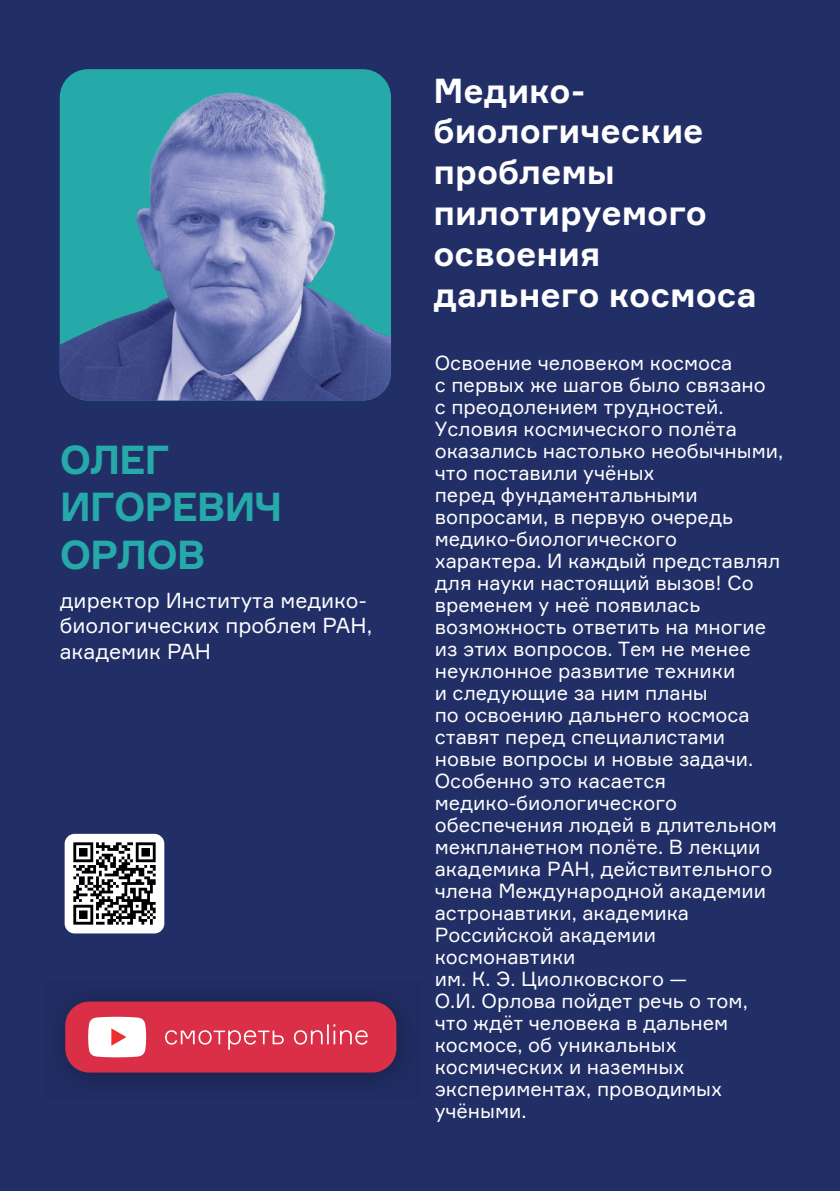
<style>
.page{position:relative;width:840px;height:1191px;background:#fff}
.page>*{position:absolute;margin:0;border:0;box-sizing:border-box;transform-origin:0 0}
.t1{font:700 39.6px/47.6px "Formular";letter-spacing:-.03em;color:#25a9a9}
.t2{font:700 34px/40.8px "Formular";color:#fff}
.t3{font:21.2px/25.4px "Formular";color:#fff}
.t4{font:20px/22px "Formular";color:#fff}
</style>
<div class="page">
<div style="left:0;top:0;width:839px;height:1191px;background:#222f67"></div>
<img style="left:60px;top:69px;width:331px;height:331px">
<div style="left:45px;top:981px;width:376px;height:117px;background:#1f2b5f"></div>
<div style="left:65px;top:1001px;width:331px;height:71px;background:#db2f47;border-radius:24px"></div>
<svg style="left:165px;top:1024px;width:202px;height:25px"></svg>
<svg style="left:88px;top:1016px;width:58px;height:41px;background:#fbe4e6"></svg>
<img style="left:65px;top:834px;width:99px;height:99px">
<h1 class="t1" style="left:60px;top:435px;width:224px">ОЛЕГ<br>ИГОРЕВИЧ<br>ОРЛОВ</h1>
<p class="t3" style="left:60px;top:587px;width:314px">директор Института медико&shy;биологических проблем РАН, академик РАН</p>
<h2 class="t2" style="left:433px;top:69px;width:324px">Медико&shy;биологические проблемы пилотируемого освоения дальнего космоса</h2>
<p class="t4" style="left:434px;top:351px;width:350px">Освоение человеком космоса<br>с первых же шагов было связано<br>с преодолением трудностей.<br>Условия космического полёта оказались настолько необычными, что поставили учёных<br>перед фундаментальными вопросами, в первую очередь медико-биологического характера. И каждый представлял для науки настоящий вызов! Со временем у неё появилась возможность ответить на многие из этих вопросов. Тем не менее неуклонное развитие техники<br>и следующие за ним планы<br>по освоению дальнего космоса ставят перед специалистами новые вопросы и новые задачи.<br>Особенно это касается медико-биологического обеспечения людей в длительном межпланетном полёте. В лекции академика РАН, действительного члена Международной академии астронавтики, академика<br>Российской академии космонавтики<br>им. К. Э. Циолковского —<br>О.И. Орлова пойдет речь о том, что ждёт человека в дальнем космосе, об уникальных космических и наземных экспериментах, проводимых учёными.</p>
</div>
